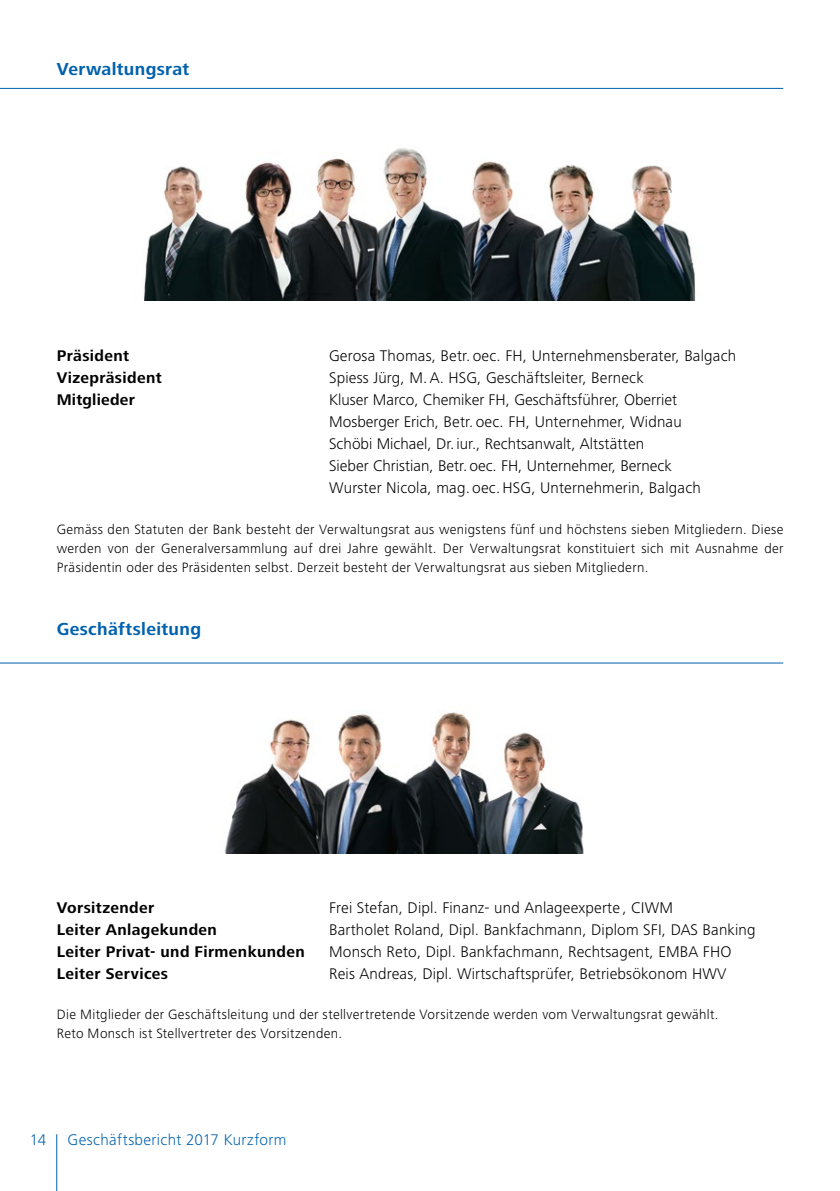
<style>
.page{position:relative;width:840px;height:1191px;background:#fff}
.page>*{position:absolute;margin:0;border:0;box-sizing:border-box;transform-origin:0 0}
.t1{font:700 18px "Frutiger Next LT";letter-spacing:.02em;color:#0061ad}
.t2{font:300 16px/22px "Frutiger Next LT";letter-spacing:.01em;color:#000}
.t3{font:700 16px/22px "Frutiger Next LT";letter-spacing:.025em;color:#000}
.t4{font:300 16px "Frutiger Next LT";letter-spacing:.02em;color:#0061ad}
.t5{font:300 14px/19px "Frutiger Next LT";letter-spacing:.025em;color:#000;text-align:justify}
</style>
<div class="page">
<hr style="left:56px;top:1134px;width:1px;height:57px;background:#0061ad">
<hr style="left:0;top:88px;width:782px;height:1px;background:#0061ad">
<img style="left:224px;top:712px;width:360px;height:141px">
<hr style="left:0;top:662px;width:782px;height:1px;background:#0061ad">
<img style="left:144px;top:148px;width:552px;height:152px">
<p class="t1" style="left:57px;top:59px;width:134px">Verwaltungsrat</p>
<p class="t3" style="left:57px;top:344px;width:74px">Präsident</p>
<p class="t2" style="left:329px;top:344px;width:408px">Gerosa Thomas, Betr. oec. FH, Unternehmensberater, Balgach</p>
<p class="t3" style="left:57px;top:366px;width:106px">Vizepräsident</p>
<p class="t2" style="left:329px;top:366px;width:316px">Spiess Jürg, M.A. HSG, Geschäftsleiter, Berneck</p>
<p class="t3" style="left:57px;top:388px;width:79px">Mitglieder</p>
<p class="t2" style="left:329px;top:388px;width:373px">Kluser Marco, Chemiker FH, Geschäftsführer, Oberriet Mosberger Erich, Betr. oec. FH, Unternehmer, Widnau Schöbi Michael, Dr.iur., Rechtsanwalt, Altstätten<br>Sieber Christian, Betr.oec. FH, Unternehmer, Berneck Wurster Nicola, mag. oec.HSG, Unternehmerin, Balgach</p>
<p class="t5" style="left:57px;top:519px;width:728px">Gemäss den Statuten der Bank besteht der Verwaltungsrat aus wenigstens fünf und höchstens sieben Mitgliedern. Diese werden von der Generalversammlung auf drei Jahre gewählt. Der Verwaltungsrat konstituiert sich mit Ausnahme der Präsidentin oder des Präsidenten selbst. Derzeit besteht der Verwaltungsrat aus sieben Mitgliedern.</p>
<p class="t1" style="left:57px;top:619px;width:146px">Geschäftsleitung</p>
<p class="t2" style="left:329px;top:896px;width:427px">Frei Stefan, Dipl. Finanz- und Anlageexperte , CIWM<br>Bartholet Roland, Dipl. Bankfachmann, Diplom SFI, DAS Banking Monsch Reto, Dipl. Bankfachmann, Rechtsagent, EMBA FHO Reis Andreas, Dipl. Wirtschaftsprüfer, Betriebsökonom HWV</p>
<p class="t5" style="left:57px;top:1005px;width:663px">Die Mitglieder der Geschäftsleitung und der stellvertretende Vorsitzende werden vom Verwaltungsrat gewählt.<br>Reto Monsch ist Stellvertreter des Vorsitzenden.</p>
<p class="t3" style="left:57px;top:896px;width:249px">Vorsitzender<br>Leiter Anlagekunden<br>Leiter Privat- und Firmenkunden<br>Leiter Services</p>
<p class="t4" style="left:30px;top:1130px;width:18px">14</p>
<p class="t4" style="left:68px;top:1130px;width:220px">Geschäftsbericht 2017 Kurzform</p>
</div>
